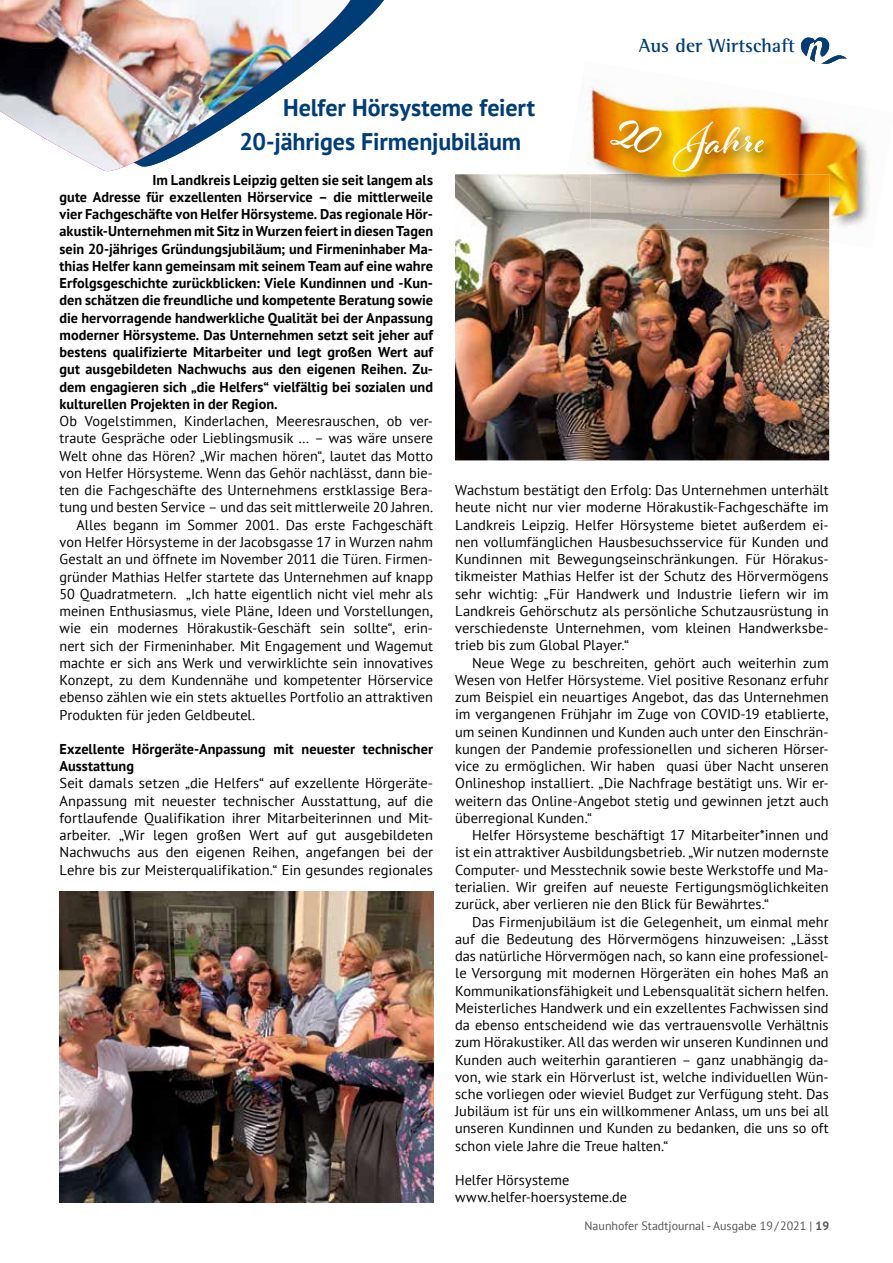
<style>
.page{position:relative;width:893px;height:1263px;background:#fff}
.page>*{position:absolute;margin:0;border:0;box-sizing:border-box;transform-origin:0 0}
.t1{font:700 24px/34.5px "PT Sans";letter-spacing:-.005em;color:#003d76}
.t2{font:700 19.5px "Rotis Semi Serif Std";letter-spacing:.005em;color:#003d76}
.t3{font:14.25px/17.2px "PT Sans";color:#000;text-align:justify}
.t4{font:700 14.25px/17.2px "PT Sans";letter-spacing:.005em;color:#000;text-align:justify}
.t5{font:12px "PT Sans";color:#565655}
.s1{font-weight:700}
</style>
<div class="page">
<svg style="left:801px;top:37px;width:46px;height:27px"></svg>
<svg style="left:359px;top:0;width:25px;height:27px"></svg>
<img style="left:0;top:0;width:359px;height:172px">
<img style="left:455px;top:174px;width:374px;height:286px">
<img style="left:60px;top:892px;width:374px;height:310px">
<img style="left:562px;top:174px;width:29px;height:28px">
<img style="left:757px;top:229px;width:72px;height:12px">
<img style="left:591px;top:89px;width:280px;height:140px">
<img style="left:591px;top:174px;width:238px;height:55px">
<img style="left:609px;top:118px;width:168px;height:67px">
<svg style="left:610px;top:116px;width:53px;height:41px;background:#df8b00"></svg>
<svg style="left:671px;top:121px;width:93px;height:51px;background:#e9ad0e"></svg>
<h2 class="t2" style="left:639px;top:34px;width:158px">Aus der Wirtschaft</h2>
<h1 class="t1" style="left:240px;top:89px;width:297px;text-indent:43px">Helfer Hörsysteme feiert<br>20-jähriges Firmenjubiläum</h1>
<p class="t4" style="left:60px;top:171px;width:375px;text-indent:93px">Im Landkreis Leipzig gelten sie seit langem als gute Adresse für exzellenten Hörservice – die mittlerweile vier Fachgeschäfte von Helfer Hörsysteme. Das regionale Hör&shy;akustik-Unternehmen mit Sitz in Wurzen feiert in diesen Tagen sein 20-jähriges Gründungsjubiläum; und Firmeninhaber Ma&shy;thias Helfer kann gemeinsam mit seinem Team auf eine wahre Erfolgsgeschichte zurückblicken: Viele Kundinnen und -Kun&shy;den schätzen die freundliche und kompetente Beratung sowie die hervorragende handwerkliche Qualität bei der Anpassung moderner Hörsysteme. Das Unternehmen setzt seit jeher auf bestens qualifizierte Mitarbeiter und legt großen Wert auf gut ausgebildeten Nachwuchs aus den eigenen Reihen. Zu&shy;dem engagieren sich „die Helfers“ vielfältig bei sozialen und kulturellen Projekten in der Region.</p>
<p class="t3" style="left:60px;top:412px;width:375px">Ob Vogelstimmen, Kinderlachen, Meeresrauschen, ob ver-</p>
<p class="t3" style="left:60px;top:429px;width:375px">traute Gespräche oder Lieblingsmusik … – was wäre unsere</p>
<p class="t3" style="left:60px;top:447px;width:375px">Welt ohne das Hören? „Wir machen hören“, lautet das Motto</p>
<p class="t3" style="left:60px;top:464px;width:375px">von Helfer Hörsysteme. Wenn das Gehör nachlässt, dann bie-</p>
<p class="t3" style="left:60px;top:481px;width:375px">ten die Fachgeschäfte des Unternehmens erstklassige Bera-</p>
<p class="t3" style="left:60px;top:498px;width:375px">tung und besten Service – und das seit mittlerweile 20 Jahren.</p>
<p class="t3" style="left:77px;top:516px;width:358px">Alles begann im Sommer 2001. Das erste Fachgeschäft</p>
<p class="t3" style="left:60px;top:533px;width:375px">von Helfer Hörsysteme in der Jacobsgasse 17 in Wurzen nahm</p>
<p class="t3" style="left:60px;top:550px;width:375px">Gestalt an und öffnete im November 2011 die Türen. Firmen-</p>
<p class="t3" style="left:60px;top:567px;width:375px">gründer Mathias Helfer startete das Unternehmen auf knapp</p>
<p class="t3" style="left:60px;top:585px;width:375px">50 Quadratmetern. „Ich hatte eigentlich nicht viel mehr als</p>
<p class="t3" style="left:60px;top:602px;width:375px">meinen Enthusiasmus, viele Pläne, Ideen und Vorstellungen,</p>
<p class="t3" style="left:60px;top:619px;width:375px">wie ein modernes Hörakustik-Geschäft sein sollte“, erin-</p>
<p class="t3" style="left:60px;top:637px;width:375px">nert sich der Firmeninhaber. Mit Engagement und Wagemut</p>
<p class="t3" style="left:60px;top:654px;width:375px">machte er sich ans Werk und verwirklichte sein innovatives</p>
<p class="t3" style="left:60px;top:671px;width:375px">Konzept, zu dem Kundennähe und kompetenter Hörservice</p>
<p class="t3" style="left:60px;top:688px;width:375px">ebenso zählen wie ein stets aktuelles Portfolio an attraktiven</p>
<p class="t3" style="left:60px;top:706px;width:197px">Produkten für jeden Geldbeutel.</p>
<p class="t4" style="left:60px;top:740px;width:375px">Exzellente Hörgeräte-Anpassung mit neuester technischer<br>Ausstattung</p>
<p class="t3" style="left:60px;top:774px;width:375px">Seit damals setzen „die Helfers“ auf exzellente Hörgeräte-Anpassung mit neuester technischer Ausstattung, auf die fortlaufende Qualifikation ihrer Mitarbeiterinnen und Mit&shy;arbeiter. „Wir legen großen Wert auf gut ausgebildeten Nachwuchs aus den eigenen Reihen, angefangen bei der Lehre bis zur Meisterqualifikation.“ Ein gesundes regionales</p>
<p class="t3" style="left:455px;top:481px;width:375px">Wachstum bestätigt den Erfolg: Das Unternehmen unterhält heute nicht nur vier moderne Hörakustik-Fachgeschäfte im Landkreis Leipzig. Helfer Hörsysteme bietet außerdem ei&shy;nen vollumfänglichen Hausbesuchsservice für Kunden und Kundinnen mit Bewegungseinschränkungen. Für Hörakus&shy;tikmeister Mathias Helfer ist der Schutz des Hörvermögens sehr wichtig: „Für Handwerk und Industrie liefern wir im Landkreis Gehörschutz als persönliche Schutzausrüstung in verschiedenste Unternehmen, vom kleinen Handwerksbe&shy;trieb bis zum Global Player.“</p>
<p class="t3" style="left:455px;top:654px;width:375px;text-indent:17px">Neue Wege zu beschreiten, gehört auch weiterhin zum Wesen von Helfer Hörsysteme. Viel positive Resonanz erfuhr zum Beispiel ein neuartiges Angebot, das das Unternehmen im vergangenen Frühjahr im Zuge von COVID-19 etablierte, um seinen Kundinnen und Kunden auch unter den Einschrän&shy;kungen der Pandemie professionellen und sicheren Hörser&shy;vice zu ermöglichen. Wir haben quasi über Nacht unseren Onlineshop installiert. „Die Nachfrage bestätigt uns. Wir er&shy;weitern das Online-Angebot stetig und gewinnen jetzt auch überregional Kunden.“</p>
<p class="t3" style="left:455px;top:826px;width:375px;text-indent:17px">Helfer Hörsysteme beschäftigt 17 Mitarbeiter*innen und ist ein attraktiver Ausbildungsbetrieb. „Wir nutzen modernste Computer- und Messtechnik sowie beste Werkstoffe und Ma&shy;terialien. Wir greifen auf neueste Fertigungsmöglichkeiten zurück, aber verlieren nie den Blick für Bewährtes.“</p>
<p class="t3" style="left:455px;top:912px;width:375px;text-indent:17px">Das Firmenjubiläum ist die Gelegenheit, um einmal mehr auf die Bedeutung des Hörvermögens hinzuweisen: „Lässt das natürliche Hörvermögen nach, so kann eine professionel&shy;le Versorgung mit modernen Hörgeräten ein hohes Maß an Kommunikationsfähigkeit und Lebensqualität sichern helfen.<br>Meisterliches Handwerk und ein exzellentes Fachwissen sind da ebenso entscheidend wie das vertrauensvolle Verhältnis zum Hörakustiker. All das werden wir unseren Kundinnen und Kunden auch weiterhin garantieren – ganz unabhängig da&shy;von, wie stark ein Hörverlust ist, welche individuellen Wün&shy;sche vorliegen oder wieviel Budget zur Verfügung steht. Das Jubiläum ist für uns ein willkommener Anlass, um uns bei all unseren Kundinnen und Kunden zu bedanken, die uns so oft schon viele Jahre die Treue halten.“</p>
<p class="t3" style="left:455px;top:1171px;width:174px">Helfer Hörsysteme www.helfer-hoersysteme.de</p>
<p class="t5" style="left:585px;top:1218px;width:246px">Naunhofer Stadtjournal - Ausgabe 19 / 2021 | <span class="s1">19</span></p>
</div>
